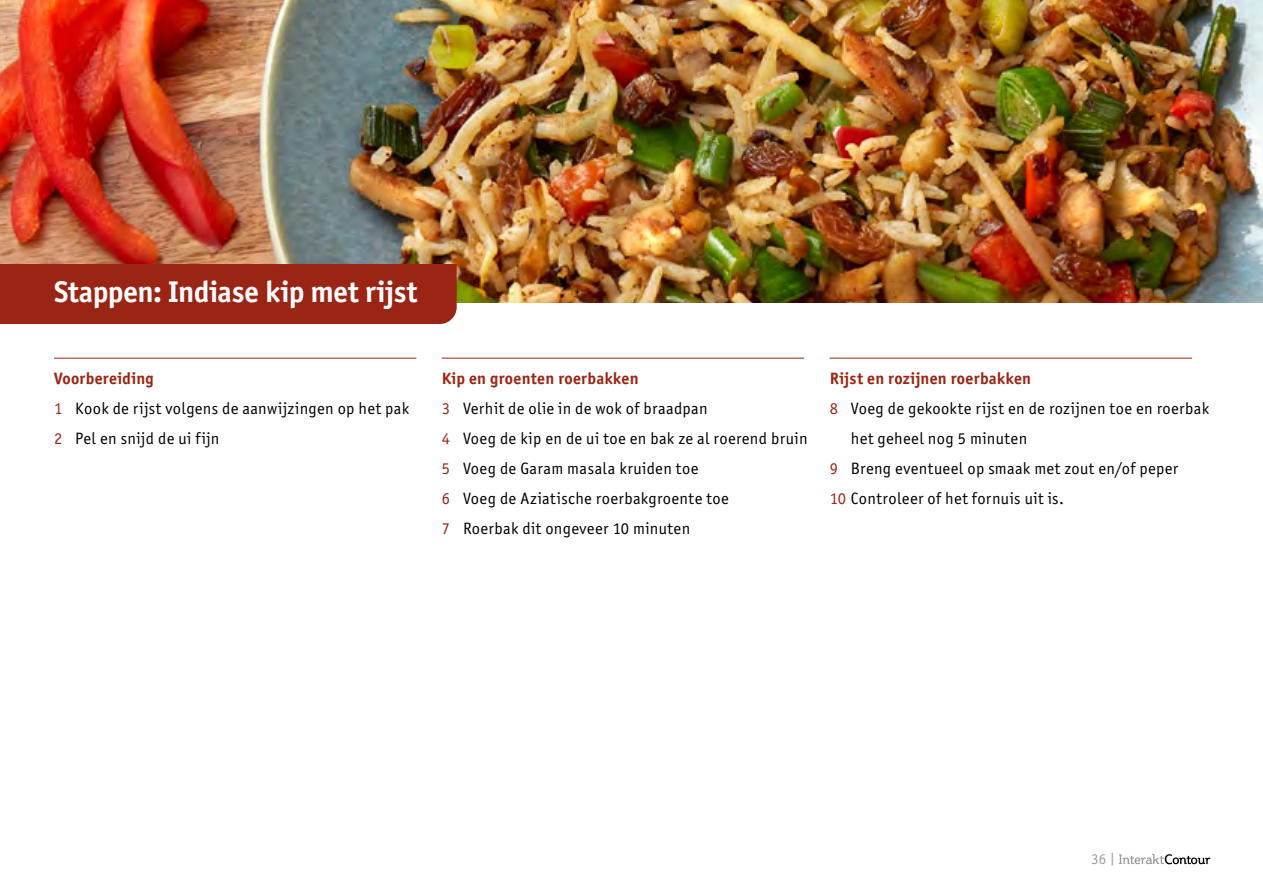
<style>
.page{position:relative;width:1263px;height:893px;background:#fff}
.page>*{position:absolute;margin:0;border:0;box-sizing:border-box;transform-origin:0 0}
.t1{font:700 30px "Officina Sans ITC Pro";letter-spacing:-.01em;color:#fff}
.t2{font:16.5px/30px "Officina Sans ITC Pro";letter-spacing:.025em;color:#000}
.t3{font:700 16.5px "Officina Sans ITC Pro";letter-spacing:.015em;color:#9b2515}
.t4{font:15px "Officina Sans ITC Pro";color:#9d9d9c}
.s1{font-weight:700;color:#9b2515}
.s2{color:#9b2515}
</style>
<div class="page">
<svg style="left:1119px;top:854px;width:91px;height:10px"></svg>
<hr style="left:54px;top:358px;width:362px;height:1px;background:#9b2515">
<hr style="left:442px;top:358px;width:362px;height:1px;background:#9b2515">
<hr style="left:830px;top:358px;width:362px;height:1px;background:#9b2515">
<img style="left:0;top:0;width:1263px;height:303px">
<div style="left:0;top:264px;width:457px;height:60px;background:#9b2515"></div>
<h1 class="t1" style="left:54px;top:273px;width:365px">Stappen: Indiase kip met rijst</h1>
<p class="t2" style="left:54px;top:363px;width:357px"><span class="s1">Voorbereiding<br></span><span class="s2">1</span> Kook de rijst volgens de aanwijzingen op het pak<br><span class="s2">2</span> Pel en snijd de ui fijn</p>
<p class="t2" style="left:442px;top:363px;width:367px"><span class="s1">Kip en groenten roerbakken<br></span><span class="s2">3</span> Verhit de olie in de wok of braadpan<br><span class="s2">4</span> Voeg de kip en de ui toe en bak ze al roerend bruin <span class="s2">5</span> Voeg de Garam masala kruiden toe<br><span class="s2">6</span> Voeg de Aziatische roerbakgroente toe<br><span class="s2">7</span> Roerbak dit ongeveer 10 minuten</p>
<p class="t3" style="left:830px;top:368px;width:203px">Rijst en rozijnen roerbakken</p>
<p class="t2" style="left:830px;top:393px;width:381px"><span class="s2">8</span> Voeg de gekookte rijst en de rozijnen toe en roerbak</p>
<p class="t2" style="left:851px;top:423px;width:178px">het geheel nog 5 minuten</p>
<p class="t2" style="left:830px;top:453px;width:350px"><span class="s2">9</span> Breng eventueel op smaak met zout en/of peper</p>
<p class="t2" style="left:830px;top:483px;width:236px"><span class="s2">10</span> Controleer of het fornuis uit is.</p>
<p class="t4" style="left:1091px;top:850px;width:25px">36 |</p>
</div>
